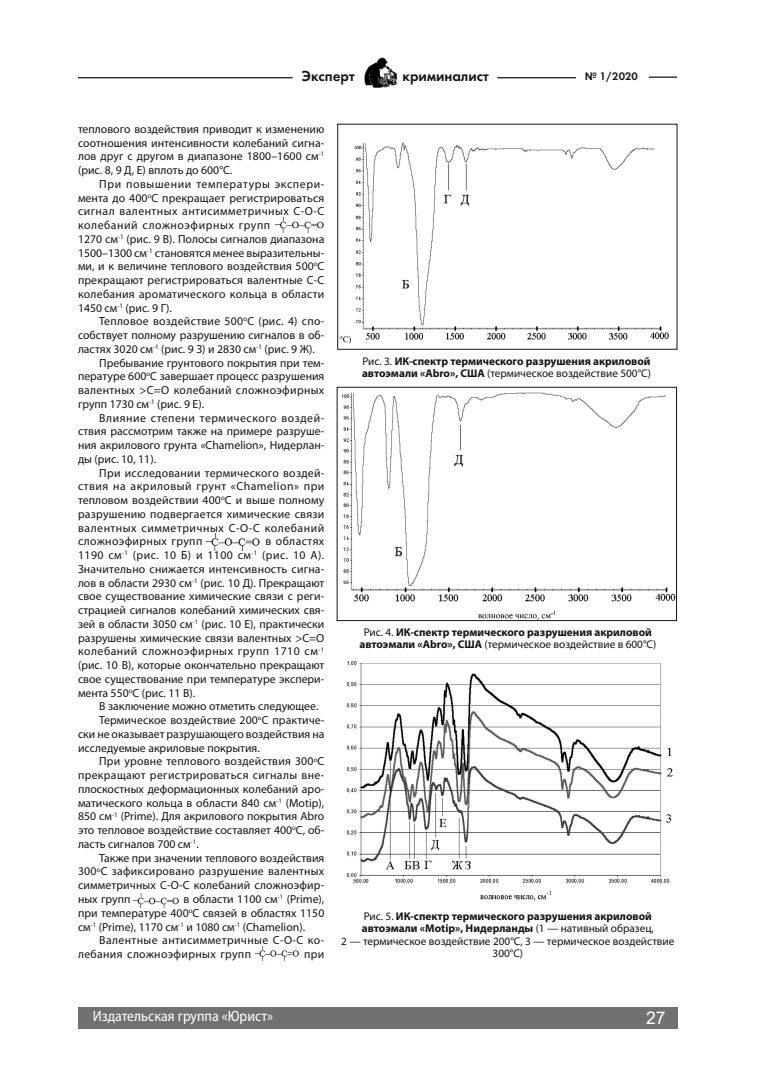
<style>
.page{position:relative;width:780px;height:1088px;background:#fff}
.page>*{position:absolute;margin:0;border:0;box-sizing:border-box;transform-origin:0 0}
.t1{font:17.5px "Arial";color:#fff}
.t2{font:15.12px "Futura Demi C";color:#141414}
.t3{font:semi-condensed 15px "Myriad Pro";color:#fff}
.t4{font:11.75px/13.8px "Myriad Pro";letter-spacing:.005em;color:#141414;text-align:justify}
.t5{font:11.75px/13.8px "Myriad Pro";letter-spacing:.03em;color:#141414}
.t6{font:11.75px "Myriad Pro";letter-spacing:.025em;color:#141414}
.t7{font:11.75px "Myriad Pro";letter-spacing:.045em;color:#141414}
.t8{font:11.75px "Myriad Pro";letter-spacing:.035em;color:#141414}
.t9{font:11.38px "Futura Demi C";color:#141414}
.t10{font:700 11.25px/12.5px "Myriad Pro";color:#141414}
.t11{font:11.25px/12.5px "Myriad Pro";color:#141414;text-align:center}
.s1{font-weight:400}
.s2{font-weight:700}
</style>
<div class="page">
<div style="left:78px;top:1007px;width:599px;height:22px;background:#717171"></div>
<img style="left:364px;top:57px;width:33px;height:31px">
<hr style="left:78px;top:77px;width:214px;height:1px;background:#141414">
<svg style="left:648px;top:77px;width:29px;height:1px"></svg>
<hr style="left:497px;top:77px;width:79px;height:1px;background:#141414">
<img style="left:339px;top:142px;width:330px;height:202px">
<div style="left:337px;top:124px;width:340px;height:226px;border:1px solid #141414"></div>
<img style="left:337px;top:386px;width:340px;height:236px">
<img style="left:346px;top:660px;width:327px;height:241px">
<img style="left:275px;top:217px;width:49px;height:16px">
<img style="left:207px;top:533px;width:53px;height:17px">
<img style="left:134px;top:893px;width:45px;height:15px">
<img style="left:255px;top:947px;width:44px;height:13px">
<div style="left:337px;top:387px;width:339px;height:234px;border:1px solid #141414"></div>
<p class="t2" style="left:302px;top:70px;width:54px">Эксперт</p>
<p class="t2" style="left:402px;top:70px;width:88px">криминалист</p>
<p class="t9" style="left:585px;top:71px;width:54px">№ 1/2020</p>
<p class="t4" style="left:78px;top:123px;width:248px">теплового воздействия приводит к изменению соотношения интенсивности колебаний сигна&shy;лов друг с другом в диапазоне 1800–1600 см<sup>-1 </sup>(рис. 8, 9 Д, Е) вплоть до 600°С.</p>
<p class="t4" style="left:78px;top:178px;width:248px;text-align:left;text-indent:21px">При повышении температуры экспери&shy;мента до 400<sup>о</sup>С прекращает регистрироваться сигнал валентных антисимметричных С-О-С колебаний сложноэфирных групп<br>1270 см<sup>-1</sup> (рис. 9 В). Полосы сигналов диапазона 1500–1300 см<sup>-1</sup> становятся менее выразительны&shy;ми, и к величине теплового воздействия 500<sup>о</sup>С прекращают регистрироваться валентные С-С колебания ароматического кольца в области 1450 см<sup>-1</sup> (рис. 9 Г).</p>
<p class="t6" style="left:99px;top:317px;width:227px">Тепловое воздействие 500<sup>о</sup>С (рис. 4) спо-</p>
<p class="t4" style="left:78px;top:329px;width:248px">собствует полному разрушению сигналов в об-</p>
<p class="t4" style="left:78px;top:343px;width:238px">ластях 3020 см<sup>-1</sup> (рис. 9 З) и 2830 см<sup>-1</sup> (рис. 9 Ж).</p>
<p class="t4" style="left:99px;top:357px;width:227px">Пребывание грунтового покрытия при тем-</p>
<p class="t4" style="left:78px;top:370px;width:248px">пературе 600<sup>о</sup>С завершает процесс разрушения</p>
<p class="t5" style="left:78px;top:384px;width:248px">валентных &gt;C=O колебаний сложноэфирных</p>
<p class="t4" style="left:78px;top:398px;width:128px">групп 1730 см<sup>-1</sup> (рис. 9 Е).</p>
<p class="t7" style="left:99px;top:413px;width:226px">Влияние степени термического воздей-</p>
<p class="t4" style="left:78px;top:425px;width:248px">ствия рассмотрим также на примере разруше-</p>
<p class="t4" style="left:78px;top:439px;width:248px">ния акрилового грунта «Сhamelion», Нидерлан-</p>
<p class="t4" style="left:78px;top:453px;width:80px">ды (рис. 10, 11).</p>
<p class="t6" style="left:99px;top:468px;width:227px">При исследовании термического воздей-</p>
<p class="t7" style="left:78px;top:482px;width:248px">ствия на акриловый грунт «Chamelion» при</p>
<p class="t4" style="left:78px;top:494px;width:248px">тепловом воздействии 400<sup>о</sup>С и выше полному</p>
<p class="t6" style="left:78px;top:509px;width:248px">разрушению подвергается химические связи</p>
<p class="t7" style="left:78px;top:523px;width:248px">валентных симметричных С-О-С колебаний</p>
<p class="t8" style="left:78px;top:537px;width:126px">сложноэфирных групп</p>
<p class="t4" style="left:78px;top:535px;width:248px;text-indent:187px">в областях 1190 см<sup>-1</sup> (рис. 10 Б) и 1100 см<sup>-1</sup> (рис. 10 А).<br>Значительно снижается интенсивность сигна&shy;лов в области 2930 см<sup>-1</sup> (рис. 10 Д). Прекращают свое существование химические связи с реги&shy;страцией сигналов колебаний химических свя&shy;зей в области 3050 см<sup>-1</sup> (рис. 10 Е), практически разрушены химические связи валентных &gt;C=O колебаний сложноэфирных групп 1710 см<sup>-1 </sup>(рис. 10 В), которые окончательно прекращают свое существование при температуре экспери&shy;мента 550<sup>о</sup>С (рис. 11 В).</p>
<p class="t4" style="left:99px;top:700px;width:221px">В заключение можно отметить следующее.</p>
<p class="t4" style="left:99px;top:714px;width:227px">Термическое воздействие 200<sup>о</sup>С практиче-</p>
<p class="t4" style="left:78px;top:728px;width:248px">ски не оказывает разрушающего воздействия на</p>
<p class="t4" style="left:78px;top:742px;width:183px">исследуемые акриловые покрытия.</p>
<p class="t4" style="left:99px;top:755px;width:226px">При уровне теплового воздействия 300<sup>о</sup>C</p>
<p class="t5" style="left:78px;top:769px;width:248px">прекращают регистрироваться сигналы вне-</p>
<p class="t4" style="left:78px;top:783px;width:248px">плоскостных деформационных колебаний аро-</p>
<p class="t4" style="left:78px;top:797px;width:248px">матического кольца в области 840 см<sup>-1</sup> (Motip),</p>
<p class="t4" style="left:78px;top:810px;width:248px">850 см<sup>-1</sup> (Prime). Для акрилового покрытия Abro</p>
<p class="t4" style="left:78px;top:824px;width:248px">это тепловое воздействие составляет 400<sup>о</sup>C, об-</p>
<p class="t4" style="left:78px;top:838px;width:122px">ласть сигналов 700 см<sup>-1</sup>.</p>
<p class="t4" style="left:99px;top:852px;width:226px">Также при значении теплового воздействия</p>
<p class="t4" style="left:78px;top:865px;width:248px">300<sup>о</sup>C зафиксировано разрушение валентных</p>
<p class="t4" style="left:78px;top:879px;width:248px">симметричных С-О-С колебаний сложноэфир-</p>
<p class="t4" style="left:78px;top:893px;width:54px">ных групп</p>
<p class="t4" style="left:78px;top:893px;width:248px;text-indent:105px">в области 1100 см<sup>-1</sup> (Prime), при температуре 400<sup>о</sup>C связей в областях 1150 см<sup>-1</sup> (Prime), 1170 см<sup>-1</sup> и 1080 см<sup>-1</sup> (Chamelion).</p>
<p class="t5" style="left:78px;top:934px;width:248px;text-indent:21px">Валентные антисимметричные С-О-С ко&shy;лебания сложноэфирных групп</p>
<p class="t4" style="left:304px;top:948px;width:22px">при</p>
<p class="t10" style="left:362px;top:355px;width:290px"><span class="s1">Рис. 3.</span> ИК-спектр термического разрушения акриловой автоэмали «Abro», США <span class="s1">(термическое воздействие 500°С)</span></p>
<p class="t10" style="left:359px;top:627px;width:298px;text-align:center"><span class="s1">Рис. 4.</span> ИК-спектр термического разрушения акриловой автоэмали «Abro», США <span class="s1">(термическое воздействие в 600°С)</span></p>
<p class="t11" style="left:341px;top:910px;width:334px">Рис. 5. <span class="s2">ИК-спектр термического разрушения акриловой автоэмали «Motip», Нидерланды</span> (1 — нативный образец,<br>2 — термическое воздействие 200°С, 3 — термическое воздействие 300°С)</p>
<p class="t3" style="left:93px;top:1010px;width:182px">Издательская группа «Юрист»</p>
<h1 class="t1" style="left:646px;top:1008px;width:21px">27</h1>
</div>
